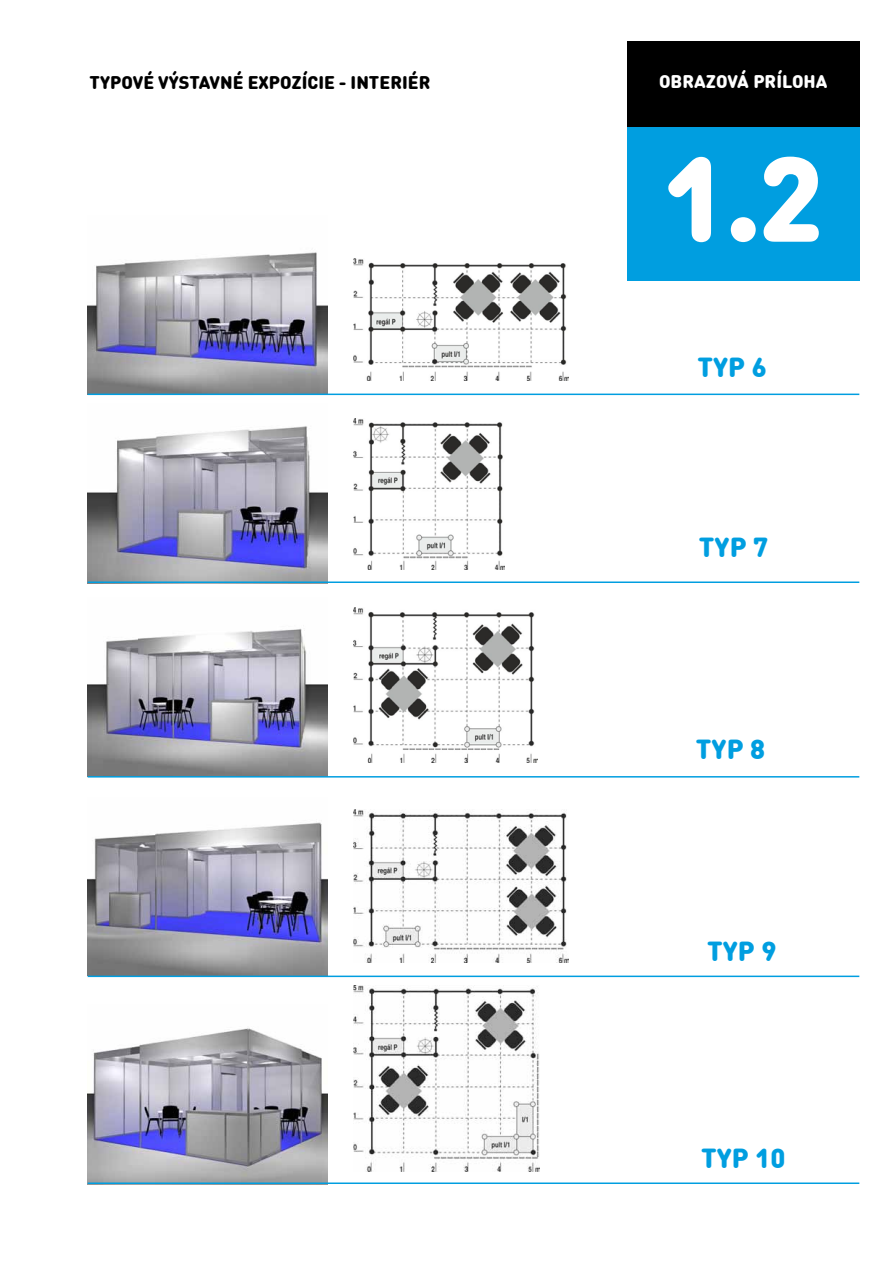
<style>
.page{position:relative;width:893px;height:1263px;background:#fff}
.page>*{position:absolute;margin:0;border:0;box-sizing:border-box;transform-origin:0 0}
.t1{font:900 118.5px "DIN Round Offc Pro";color:#fff}
.t2{font:900 27px "DIN Round Offc Pro";color:#009ee0}
.t3{font:900 18px "DIN Round Offc Pro";color:#000}
.t4{font:900 18px "DIN Round Offc Pro";color:#fff}
</style>
<div class="page">
<div style="left:627px;top:126px;width:232px;height:155px;background:#009ee0"></div>
<div style="left:627px;top:41px;width:232px;height:85px;background:#000"></div>
<img style="left:354px;top:258px;width:214px;height:122px">
<img style="left:88px;top:252px;width:240px;height:142px">
<img style="left:88px;top:426px;width:240px;height:155px">
<img style="left:88px;top:628px;width:240px;height:148px">
<img style="left:88px;top:822px;width:240px;height:153px">
<img style="left:88px;top:1028px;width:240px;height:154px">
<img style="left:354px;top:419px;width:151px;height:151px">
<img style="left:354px;top:608px;width:184px;height:154px">
<img style="left:354px;top:810px;width:214px;height:153px">
<img style="left:354px;top:985px;width:185px;height:186px">
<hr style="left:88px;top:394px;width:771px;height:1px;background:#009ee0">
<hr style="left:88px;top:581px;width:771px;height:2px;background:#009ee0">
<hr style="left:88px;top:776px;width:771px;height:1px;background:#009ee0">
<hr style="left:88px;top:975px;width:771px;height:2px;background:#009ee0">
<hr style="left:88px;top:1182px;width:771px;height:2px;background:#009ee0">
<p class="t3" style="left:90px;top:70px;width:32px">Typové</p>
<p class="t3" style="left:158px;top:70px;width:274px">VÝSTAVNÉ EXPOZÍCIE - INTERIÉR</p>
<p class="t4" style="left:659px;top:68px;width:170px">OBRAZOVÁ PRÍLOHA</p>
<h1 class="t1" style="left:663px;top:114px;width:162px">1.2</h1>
<h2 class="t2" style="left:697px;top:348px;width:71px">TYP 6</h2>
<h2 class="t2" style="left:699px;top:528px;width:71px">TYP 7</h2>
<h2 class="t2" style="left:696px;top:730px;width:71px">TYP 8</h2>
<h2 class="t2" style="left:707px;top:932px;width:71px">TYP 9</h2>
<h2 class="t2" style="left:701px;top:1139px;width:86px">TYP 10</h2>
</div>
